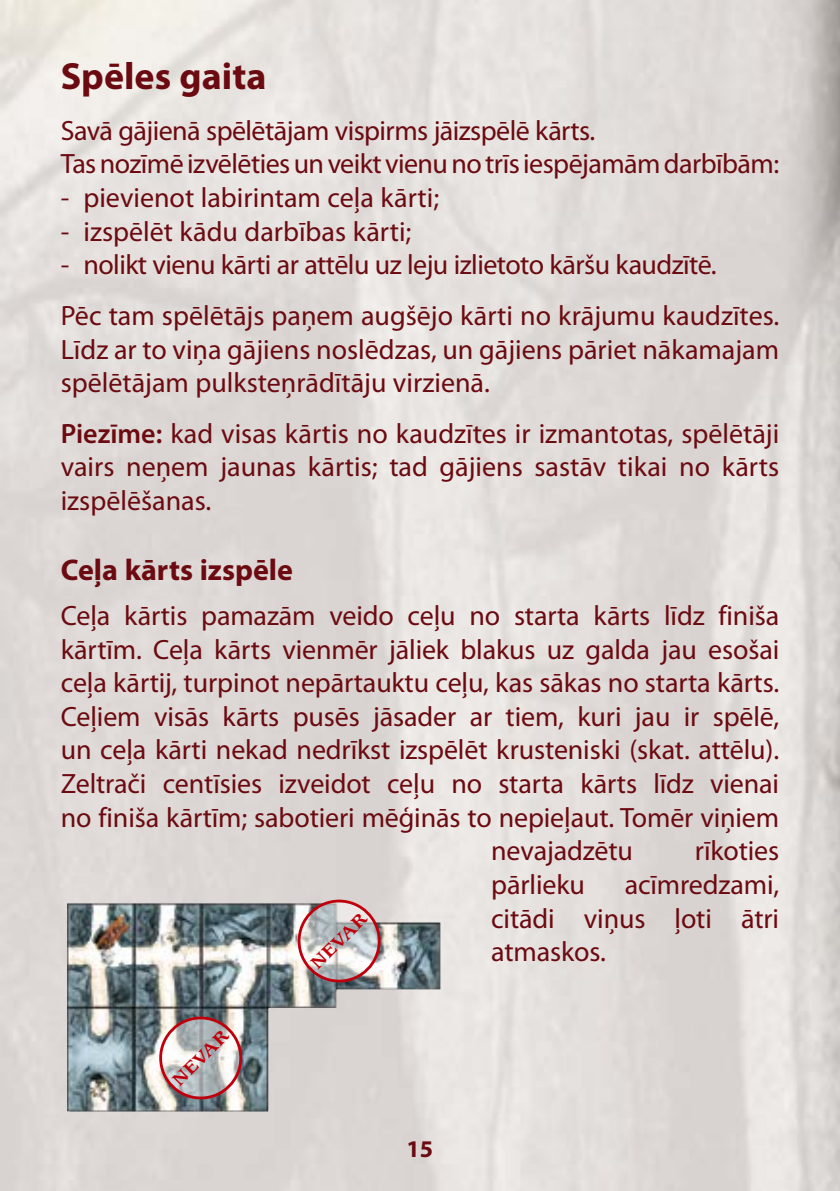
<style>
.page{position:relative;width:840px;height:1191px;background:#fff}
.page>*{position:absolute;margin:0;border:0;box-sizing:border-box;transform-origin:0 0}
.t1{font:700 38px "Myriad Pro";color:#6b0b11}
.t2{font:700 30px "Myriad Pro";color:#6b0b11}
.t3{font:28px/33.6px "Myriad Pro";letter-spacing:-.005em;color:#6b0b11}
.t4{font:700 24px "Myriad Pro";color:#6b0b11}
.t5{font:700 18.4px "Caxton CE";color:#bf000c;scale:1.2 1}
.s1{font-weight:600}
</style>
<div class="page">
<img style="left:67px;top:900px;width:373px;height:211px">
<svg style="left:299px;top:901px;width:80px;height:80px"></svg>
<div style="left:297px;top:899px;width:83px;height:83px;border:3px solid #bf000c;border-radius:50%"></div>
<svg style="left:160px;top:1018px;width:80px;height:80px"></svg>
<div style="left:159px;top:1016px;width:83px;height:83px;border:3px solid #bf000c;border-radius:50%"></div>
<h1 class="t1" style="left:61px;top:55px;width:207px">Spēles gaita</h1>
<p class="t3" style="left:61px;top:114px;width:719px">Savā gājienā spēlētājam vispirms jāizspēlē kārts.<br>Tas nozīmē izvēlēties unveikt vienu notrīs iespējamām darbībām:</p>
<p class="t3" style="left:61px;top:181px;width:380px">- pievienot labirintam ceļa kārti;</p>
<p class="t3" style="left:61px;top:215px;width:352px">- izspēlēt kādu darbības kārti;</p>
<p class="t3" style="left:61px;top:240px;width:719px;line-height:50.4px">- nolikt vienu kārti ar attēlu uz leju izlietoto kāršu kaudzītē.<br>Pēc tam spēlētājs paņem augšējo kārti no krājumu kaudzītes.</p>
<p class="t3" style="left:61px;top:333px;width:719px">Līdz ar to viņa gājiens noslēdzas, un gājiens pāriet nākamajam spēlētājam pulksteņrādītāju virzienā.</p>
<p class="t3" style="left:61px;top:417px;width:719px;text-align:justify"><span class="s1">Piezīme:</span> kad visas kārtis no kaudzītes ir izmantotas, spēlētāji vairs neņem jaunas kārtis; tad gājiens sastāv tikai no kārts izspēlēšanas.</p>
<p class="t2" style="left:61px;top:553px;width:234px">Ceļa kārts izspēle</p>
<p class="t3" style="left:61px;top:599px;width:719px">Ceļa kārtis pamazām veido ceļu no starta kārts līdz finiša</p>
<p class="t3" style="left:61px;top:633px;width:719px">kārtīm. Ceļa kārts vienmēr jāliek blakus uz galda jau esošai</p>
<p class="t3" style="left:61px;top:666px;width:719px">ceļa kārtij, turpinot nepārtauktu ceļu, kas sākas no starta kārts.</p>
<p class="t3" style="left:61px;top:700px;width:719px">Ceļiem visās kārts pusēs jāsader ar tiem, kuri jau ir spēlē,</p>
<p class="t3" style="left:61px;top:734px;width:719px">un ceļa kārti nekad nedrīkst izspēlēt krusteniski (skat. attēlu).</p>
<p class="t3" style="left:61px;top:767px;width:719px">Zeltrači centīsies izveidot ceļu no starta kārts līdz vienai</p>
<p class="t3" style="left:61px;top:801px;width:719px">no finiša kārtīm; sabotieri mēģinās to nepieļaut. Tomēr viņiem</p>
<p class="t3" style="left:491px;top:834px;width:143px">nevajadzētu</p>
<p class="t3" style="left:694px;top:834px;width:86px">rīkoties</p>
<p class="t3" style="left:491px;top:868px;width:95px">pārlieku</p>
<p class="t3" style="left:491px;top:868px;width:289px;text-align:justify;text-indent:133px">acīmredzami, citādi viņus ļoti ātri atmaskos.</p>
<p class="t5" style="left:305px;top:957px;width:61px;rotate:-45deg">NEVAR</p>
<p class="t5" style="left:167px;top:1074px;width:61px;rotate:-45deg">NEVAR</p>
<p class="t4" style="left:406px;top:1135px;width:28px">15</p>
</div>
